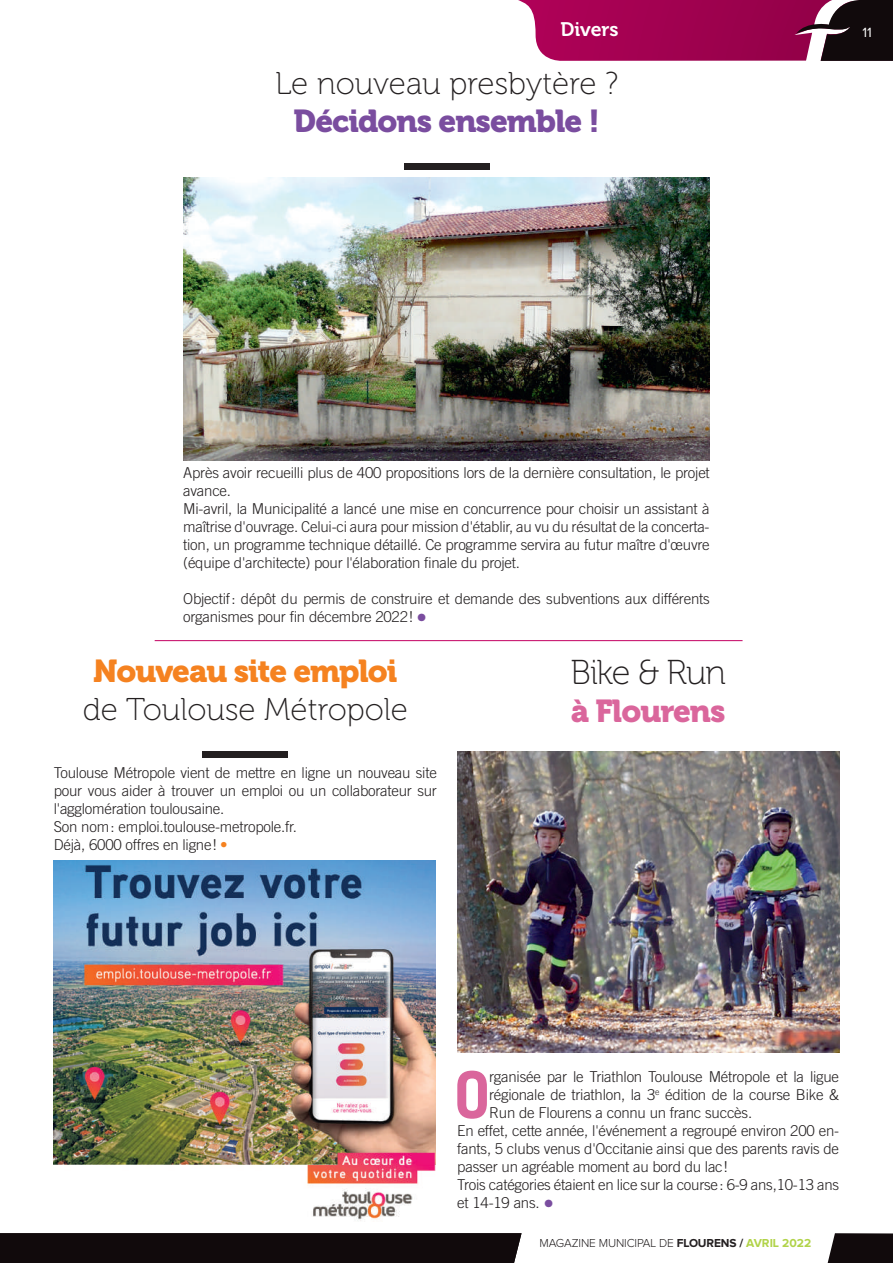
<style>
.page{position:relative;width:893px;height:1263px;background:#fff}
.page>*{position:absolute;margin:0;border:0;box-sizing:border-box;transform-origin:0 0}
.t1{font:700 64.8px "Trade Gothic LT Std";color:#da669c}
.t2{font:34.5px "Museo 100";letter-spacing:-.03em;color:#231f20}
.t3{font:31.5px "Museo 100";color:#231f20}
.t4{font:31.5px "Museo 900";letter-spacing:-.03em;color:#f58220}
.t5{font:31.5px "Museo 900";letter-spacing:-.03em;color:#7a4d9f}
.t6{font:31.5px "Museo 900";letter-spacing:-.03em;color:#da669c}
.t7{font:19.5px "Museo 700";color:#fff}
.t8{font:300 15px/18px "Trade Gothic LT Std";letter-spacing:-.015em;color:#231f20}
.t9{font:13.8px "Proxima Nova";color:#fff}
.t10{font:300 12px "Proxima Nova";letter-spacing:-.01em;color:#231f20}
.s1{font-size:21px;color:#7a4d9f}
.s2{color:#f58220}
.s3{font-weight:700}
.s4{font-weight:700;color:#b1d349}
</style>
<div class="page">
<div style="left:202px;top:751px;width:86px;height:7px;background:#231f20"></div>
<div style="left:404px;top:163px;width:86px;height:7px;background:#231f20"></div>
<img style="left:183px;top:177px;width:527px;height:284px">
<img style="left:54px;top:860px;width:382px;height:361px">
<img style="left:457px;top:752px;width:382px;height:300px">
<hr style="left:155px;top:640px;width:588px;height:1px;background:#c30162">
<svg style="left:827px;top:1233px;width:66px;height:30px;background:#231c1e"></svg>
<svg style="left:518px;top:0;width:375px;height:61px;background:#921b56"></svg>
<div style="left:0;top:1233px;width:522px;height:30px;background:#110a0c"></div>
<h3 class="t7" style="left:560px;top:19px;width:60px">Divers</h3>
<h3 class="t3" style="left:275px;top:66px;width:344px">Le nouveau presbytère ?</h3>
<h3 class="t5" style="left:294px;top:103px;width:308px">Décidons ensemble !</h3>
<p class="t9" style="left:862px;top:26px;width:11px">11</p>
<p class="t8" style="left:183px;top:464px;width:528px">Après avoir recueilli plus de 400 propositions lors de la dernière consultation, le projet avance.<br>Mi-avril, la Municipalité a lancé une mise en concurrence pour choisir un assistant à maîtrise d'ouvrage. Celui-ci aura pour mission d'établir, au vu du résultat de la concerta&shy;tion, un programme technique détaillé. Ce programme servira au futur maître d'œuvre (équipe d'architecte) pour l'élaboration finale du projet.</p>
<p class="t8" style="left:183px;top:590px;width:528px">Objectif: dépôt du permis de construire et demande des subventions aux différents organismes pour fin décembre 2022! <span class="s1">•</span></p>
<h2 class="t2" style="left:570px;top:654px;width:157px">Bike &amp; Run</h2>
<h3 class="t6" style="left:571px;top:693px;width:156px">à Flourens</h3>
<h3 class="t4" style="left:93px;top:653px;width:306px">Nouveau site emploi</h3>
<h3 class="t3" style="left:83px;top:692px;width:327px">de Toulouse Métropole</h3>
<p class="t8" style="left:54px;top:764px;width:385px">Toulouse Métropole vient de mettre en ligne un nouveau site pour vous aider à trouver un emploi ou un collaborateur sur l'agglomération toulousaine.<br>Son nom: emploi.toulouse-metropole.fr.<br>Déjà, 6000 offres en ligne! <span class="s2">•</span></p>
<h1 class="t1" style="left:454px;top:1055px;width:38px">O</h1>
<p class="t8" style="left:489px;top:1067px;width:351px">rganisée par le Triathlon Toulouse Métropole et la ligue</p>
<p class="t8" style="left:489px;top:1085px;width:351px">régionale de triathlon, la 3<sup>e</sup> édition de la course Bike &amp;</p>
<p class="t8" style="left:489px;top:1103px;width:264px">Run de Flourens a connu un franc succès.</p>
<p class="t8" style="left:457px;top:1121px;width:383px">En effet, cette année, l'événement a regroupé environ 200 en-</p>
<p class="t8" style="left:457px;top:1139px;width:383px">fants, 5 clubs venus d'Occitanie ainsi que des parents ravis de</p>
<p class="t8" style="left:457px;top:1157px;width:272px">passer un agréable moment au bord du lac!</p>
<p class="t8" style="left:457px;top:1175px;width:383px">Trois catégories étaient en lice sur la course: 6-9 ans,10-13 ans</p>
<p class="t8" style="left:457px;top:1193px;width:98px">et 14-19 ans. <span class="s1">•</span></p>
<p class="t10" style="left:539px;top:1237px;width:273px">MAGAZINE MUNICIPAL DE <span class="s3">FLOURENS /</span> <span class="s4">AVRIL 2022</span></p>
</div>
